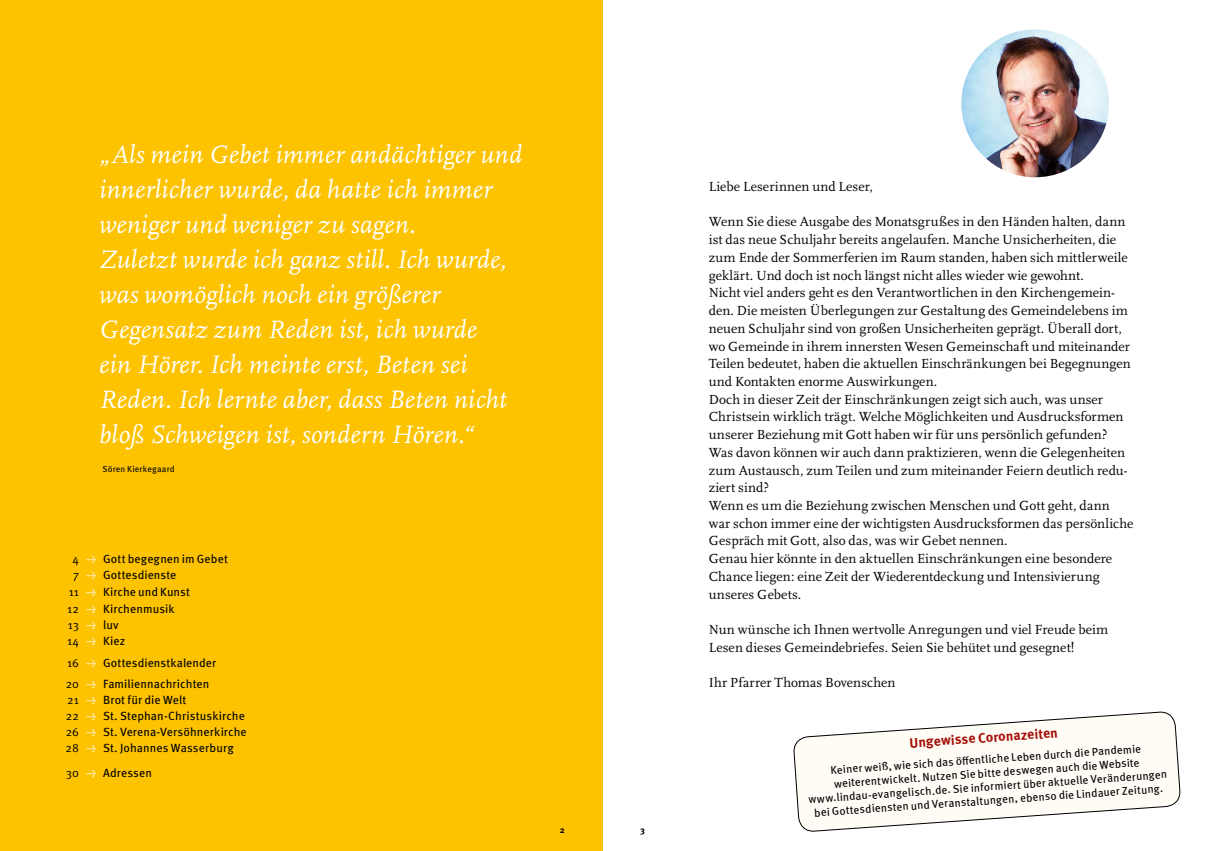
<style>
.page{position:relative;width:1205px;height:851px;background:#fff}
.page>*{position:absolute;margin:0;border:0;box-sizing:border-box;transform-origin:0 0}
.t1{font:italic 26.25px/35px "Scala LF";letter-spacing:.01em;color:#fff}
.t2{font:13.75px/17.8px "Scala LF";letter-spacing:.005em;color:#000}
.t3{font:700 13.75px "Meta Pro";color:#a51008}
.t4{font:11.88px/16px "Meta Pro";letter-spacing:.005em;color:#000}
.t5{font:11.25px/13.8px "Meta Pro";color:#000;text-align:center}
.t6{font:8.75px "Meta Pro";letter-spacing:.02em;color:#000}
.t7{font:700 8.75px "Meta Pro";color:#000}
.s1{font-style:inherit}
.s2{color:#fff}
</style>
<div class="page">
<div style="left:0;top:0;width:602px;height:850px;background:#fdc300"></div>
<svg style="left:793px;top:711px;width:388px;height:121px"></svg>
<img style="left:961px;top:29px;width:148px;height:148px;border-radius:74px">
<p class="t1" style="left:99px;top:138px;width:424px">„Als mein Gebet immer andächtiger und innerlicher wurde, da hatte ich immer weniger und weniger zu sagen.<br>Zuletzt wurde ich ganz still. Ich wurde, was womöglich noch ein größerer Gegensatz zum Reden ist, ich wurde<br>ein Hörer. Ich meinte erst, Beten sei Reden. Ich lernte aber, dass Beten nicht bloß Schweigen ist, sondern Hören.“</p>
<p class="t6" style="left:102px;top:463px;width:74px">Sören Kierkegaard</p>
<p class="t4" style="left:73px;top:551px;width:157px"><span class="s1">4</span> <span class="s2">→</span> Gott begegnen im Gebet</p>
<p class="t4" style="left:73px;top:567px;width:105px"><span class="s1">7</span> <span class="s2">→</span> Gottesdienste</p>
<p class="t4" style="left:69px;top:584px;width:123px"><span class="s1">11</span> <span class="s2">→</span> Kirche und Kunst</p>
<p class="t4" style="left:67px;top:601px;width:109px"><span class="s1">12</span> <span class="s2">→</span> Kirchenmusik</p>
<p class="t4" style="left:68px;top:617px;width:52px"><span class="s1">13</span> <span class="s2">→</span> luv</p>
<p class="t4" style="left:67px;top:633px;width:60px"><span class="s1">14</span> <span class="s2">→</span> Kiez</p>
<p class="t4" style="left:66px;top:652px;width:152px;line-height:21.2px"><span class="s1">16</span> <span class="s2">→</span> Gottesdienstkalender<br><span class="s1">20</span> <span class="s2">→</span> Familiennachrichten</p>
<p class="t4" style="left:66px;top:692px;width:183px"><span class="s1">21</span> <span class="s2">→</span> Brot für die Welt<br><span class="s1">22</span> <span class="s2">→</span> St. Stephan-Christuskirche<br><span class="s1">26</span> <span class="s2">→</span> St. Verena-Versöhnerkirche<br><span class="s1">28</span> <span class="s2">→</span> St. Johannes Wasserburg</p>
<p class="t4" style="left:66px;top:764px;width:88px"><span class="s1">30</span> <span class="s2">→</span> Adressen</p>
<p class="t7" style="left:560px;top:824px;width:6px">2</p>
<p class="t7" style="left:640px;top:824px;width:6px">3</p>
<p class="t2" style="left:709px;top:178px;width:166px">Liebe Leserinnen und Leser,</p>
<p class="t2" style="left:709px;top:213px;width:426px">Wenn Sie diese Ausgabe des Monatsgrußes in den Händen halten, dann ist das neue Schuljahr bereits angelaufen. Manche Unsicherheiten, die zum Ende der Sommerferien im Raum standen, haben sich mittlerweile geklärt. Und doch ist noch längst nicht alles wieder wie gewohnt.<br>Nicht viel anders geht es den Verantwortlichen in den Kirchengemein&shy;den. Die meisten Überlegungen zur Gestaltung des Gemeindelebens im neuen Schuljahr sind von großen Unsicherheiten geprägt. Überall dort, wo Gemeinde in ihrem innersten Wesen Gemeinschaft und miteinander Teilen bedeutet, haben die aktuellen Einschränkungen bei Begegnungen und Kontakten enorme Auswirkungen.<br>Doch in dieser Zeit der Einschränkungen zeigt sich auch, was unser Christsein wirklich trägt. Welche Möglichkeiten und Ausdrucksformen unserer Beziehung mit Gott haben wir für uns persönlich gefunden?<br>Was davon können wir auch dann praktizieren, wenn die Gelegenheiten zum Austausch, zum Teilen und zum miteinander Feiern deutlich redu&shy;ziert sind?<br>Wenn es um die Beziehung zwischen Menschen und Gott geht, dann war schon immer eine der wichtigsten Ausdrucksformen das persönliche Gespräch mit Gott, also das, was wir Gebet nennen.<br>Genau hier könnte in den aktuellen Einschränkungen eine besondere Chance liegen: eine Zeit der Wiederentdeckung und Intensivierung unseres Gebets.</p>
<p class="t2" style="left:709px;top:621px;width:401px">Nun wünsche ich Ihnen wertvolle Anregungen und viel Freude beim<br>Lesen dieses Gemeindebriefes. Seien Sie behütet und gesegnet!</p>
<p class="t2" style="left:709px;top:674px;width:188px">Ihr Pfarrer Thomas Bovenschen</p>
<p class="t3" style="left:909px;top:734px;width:150px;rotate:-4deg">Ungewisse Coronazeiten</p>
<p class="t5" style="left:806px;top:765px;width:361px;rotate:-4deg">Keiner weiß, wie sich das öff entliche Leben durch die Pandemie weiterentwickelt. Nutzen Sie bitte deswegen auch die Website www.lindau-evangelisch.de. Sie informiert über aktuelle Veränderungen bei Gottesdiensten und Veranstaltungen, ebenso die Lindauer Zeitung.</p>
</div>
